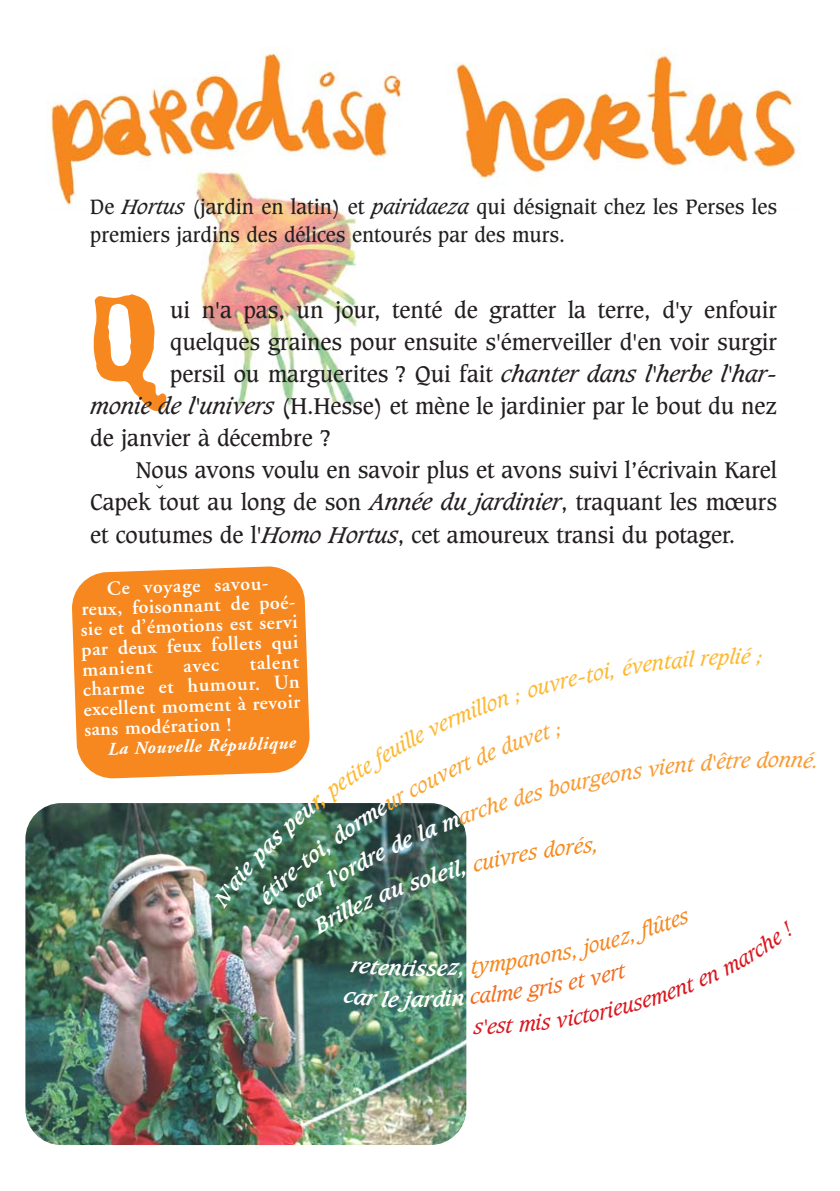
<style>
.page{position:relative;width:840px;height:1191px;background:#fff}
.page>*{position:absolute;margin:0;border:0;box-sizing:border-box;transform-origin:0 0}
.t1{font:147px "Burnthouse";color:#f6881f}
.t2{font:22px "Caxton";color:#231f20}
.t3{font:600 20px/20px "Adobe Garamond";color:#fff}
.t4{font:20px/28px "Caxton";color:#231f20}
.t5{font:italic 20px "Caxton";color:#f99b33}
.t6{font:italic 700 20px "Caxton";color:#fff}
.t7{font:italic 700 18px "Adobe Garamond";color:#fff}
.s1{font-style:italic}
</style>
<div class="page">
<img style="left:46px;top:52px;width:754px;height:153px">
<img style="left:186px;top:161px;width:179px;height:247px">
<svg style="left:72px;top:566px;width:235px;height:213px;background:#f68f2d"></svg>
<svg style="left:156px;top:484px;width:7px;height:4px"></svg>
<img style="left:25px;top:803px;width:441px;height:342px;border-radius:36px">
<img style="left:212px;top:647px;width:255px;height:387px">
<p class="t4" style="left:90px;top:195px;width:687px">De <span class="s1">Hortus</span> (jardin en latin) et <span class="s1">pairidaeza</span> qui désignait chez les Perses les premiers jardins des délices entourés par des murs.</p>
<h1 class="t1" style="left:90px;top:284px;width:81px">Q</h1>
<p class="t2" style="left:170px;top:300px;width:608px">ui n'a pas, un jour, tenté de gratter la terre, d'y enfouir</p>
<p class="t2" style="left:170px;top:332px;width:608px">quelques graines pour ensuite s'émerveiller d'en voir surgir</p>
<p class="t2" style="left:170px;top:364px;width:608px">persil ou marguerites ? Qui fait <span class="s1">chanter dans l'herbe l'har-</span></p>
<p class="t2" style="left:90px;top:396px;width:687px"><span class="s1">monie de l'univers</span> (H.Hesse) et mène le jardinier par le bout du nez</p>
<p class="t2" style="left:90px;top:428px;width:242px">de janvier à décembre ?</p>
<p class="t2" style="left:136px;top:460px;width:642px">Nous avons voulu en savoir plus et avons suivi l’écrivain Karel</p>
<p class="t2" style="left:90px;top:492px;width:687px">Capek tout au long de son <span class="s1">Année du jardinier</span>, traquant les mœurs</p>
<p class="t2" style="left:90px;top:524px;width:646px">et coutumes de l'<span class="s1">Homo Hortus</span>, cet amoureux transi du potager.</p>
<p class="t3" style="left:79px;top:581px;width:220px;text-indent:28px;rotate:-2deg">Ce voyage savou&shy;reux, foisonnant de poé&shy;sie et d’émotions est servi par deux feux follets qui manient</p>
<p class="t3" style="left:82px;top:661px;width:218px;text-align:justify;text-indent:167px;rotate:-2deg">talent charme et humour. Un excellent moment à revoir sans modération !</p>
<p class="t7" style="left:107px;top:741px;width:190px;rotate:-2deg">La Nouvelle République</p>
<p class="t3" style="left:183px;top:657px;width:37px;rotate:-2deg">avec</p>
<p class="t6" style="left:415px;top:959px;width:12px">s</p>
<p class="t6" style="left:404px;top:990px;width:8px">j</p>
<p class="t5" style="left:767px;top:750px;width:24px">on</p>
</div>
